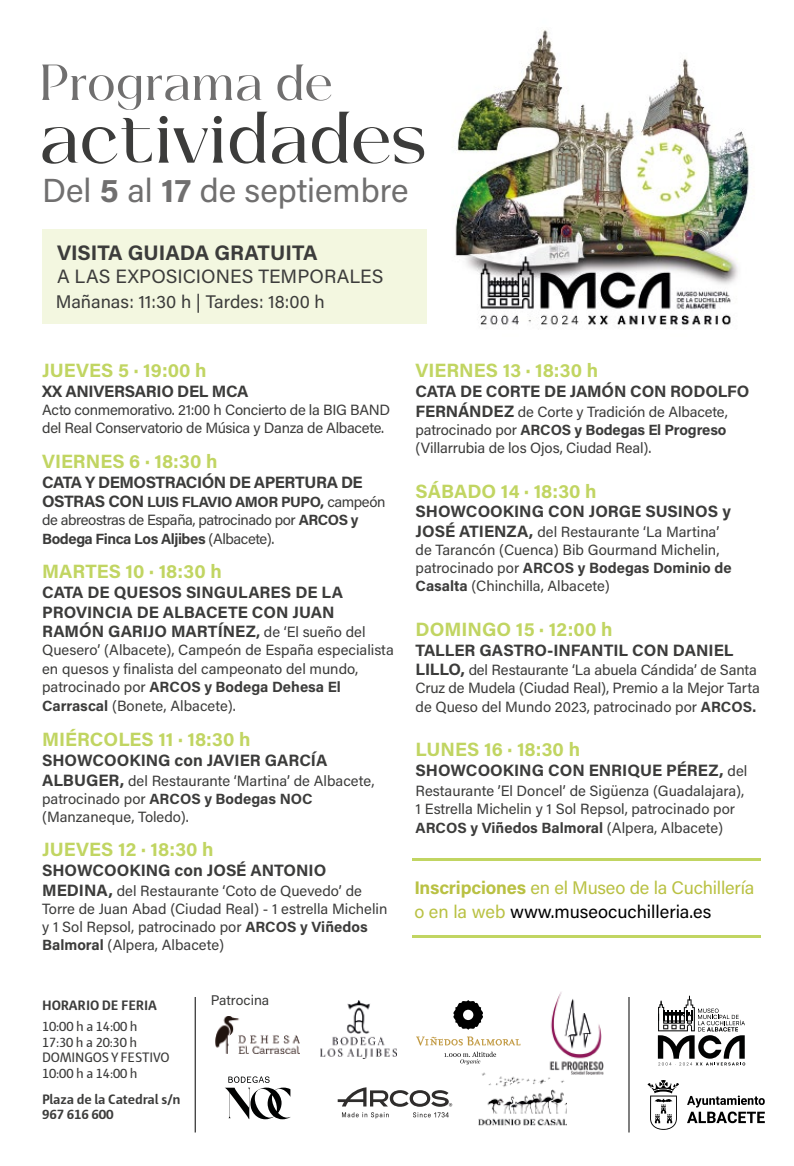
<style>
.page{position:relative;width:794px;height:1166px;background:#fff}
.page>*{position:absolute;margin:0;border:0;box-sizing:border-box;transform-origin:0 0}
.t1{font:33.25px "Acumin Pro";color:#706f6f}
.t2{font:700 21px "Acumin Pro";color:#3c3c3b}
.t3{font:700 19.25px "Acumin Pro";color:#c1d562}
.t4{font:19.25px "Acumin Pro";color:#3c3c3b}
.t5{font:18.2px/24.5px "Acumin Pro";letter-spacing:-.005em;color:#b9c143}
.t6{font:18.2px "Acumin Pro";color:#3c3c3b}
.t7{font:700 16.45px/19.8px "Acumin Pro";color:#3c3c3b}
.t8{font:700 16.45px "Acumin Pro";letter-spacing:-.03em;color:#3c3c3b}
.t9{font:700 16.45px "Acumin Pro";letter-spacing:-.02em;color:#3c3c3b}
.t10{font:14.88px/18px "Acumin Pro";letter-spacing:-.005em;color:#3c3c3b}
.t11{font:14.88px/18px "Acumin Pro";letter-spacing:-.03em;color:#3c3c3b}
.t12{font:700 14.88px "Acumin Pro";color:#3c3c3b}
.t13{font:14px/15.8px "Haptic Pro";letter-spacing:-.01em;color:#3c3c3b}
.t14{font:700 14px/15.8px "Haptic Pro";letter-spacing:-.01em;color:#3c3c3b}
.t15{font:14px "Acumin Pro";letter-spacing:-.005em;color:#3c3c3b}
.s1{font-weight:700}
.s2{font-weight:700;font-size:16.45px}
.s3{font-size:14.88px}
.s4{font-weight:400;font-size:14.88px}
.s5{font-weight:400}
.s6{color:#000}
</style>
<div class="page">
<hr style="left:793px;top:0;width:1px;height:1166px;background:#edf4f4">
<img style="left:420px;top:30px;width:329px;height:295px">
<div style="left:42px;top:229px;width:385px;height:94px;background:#f3f7e0"></div>
<svg style="left:42px;top:64px;width:382px;height:100px"></svg>
<hr style="left:412px;top:858px;width:348px;height:3px;background:#c1d562">
<hr style="left:412px;top:935px;width:348px;height:3px;background:#c1d562">
<svg style="left:658px;top:996px;width:87px;height:69px"></svg>
<svg style="left:647px;top:1080px;width:32px;height:50px"></svg>
<svg style="left:687px;top:1095px;width:78px;height:28px"></svg>
<img style="left:216px;top:1016px;width:83px;height:37px">
<img style="left:320px;top:1000px;width:76px;height:59px">
<svg style="left:225px;top:1076px;width:65px;height:43px"></svg>
<svg style="left:453px;top:1000px;width:30px;height:29px"></svg>
<svg style="left:416px;top:1036px;width:104px;height:9px"></svg>
<svg style="left:444px;top:1052px;width:52px;height:12px"></svg>
<img style="left:549px;top:992px;width:55px;height:82px">
<img style="left:478px;top:1066px;width:88px;height:60px">
<hr style="left:628px;top:997px;width:1px;height:135px;background:#000">
<hr style="left:195px;top:997px;width:1px;height:135px;background:#000">
<svg style="left:338px;top:1087px;width:114px;height:31px"></svg>
<h1 class="t1" style="left:42px;top:167px;width:368px">Del <span class="s1">5</span> al <span class="s1">17</span> de septiembre</h1>
<h2 class="t2" style="left:57px;top:238px;width:262px">VISITA GUIADA GRATUITA</h2>
<p class="t4" style="left:57px;top:263px;width:328px">A LAS EXPOSICIONES TEMPORALES</p>
<p class="t6" style="left:56px;top:289px;width:270px">Mañanas: 11:30 h | Tardes: 18:00 h</p>
<p class="t3" style="left:42px;top:357px;width:166px">JUEVES 5 · 19:00 h</p>
<p class="t9" style="left:42px;top:380px;width:208px">XX ANIVERSARIO DEL MCA</p>
<p class="t10" style="left:42px;top:400px;width:350px">Acto conmemorativo. 21:00 h Concierto de la BIG BAND del Real Conservatorio de Música y Danza de Albacete.</p>
<p class="t3" style="left:42px;top:447px;width:177px">VIERNES 6 · 18:30 h</p>
<p class="t8" style="left:42px;top:470px;width:322px">CATA Y DEMOSTRACIÓN DE APERTURA DE</p>
<p class="t11" style="left:42px;top:492px;width:345px"><span class="s2">OSTRAS CON</span> <span class="s1">LUIS FLAVIO AMOR PUPO,</span> campeón de abreostras de España, patrocinado por <span class="s1">ARCOS y<br>Bodega Finca Los Aljibes</span> (Albacete).</p>
<p class="t3" style="left:42px;top:558px;width:181px">MARTES 10 · 18:30 h</p>
<p class="t7" style="left:42px;top:581px;width:325px">CATA DE QUESOS SINGULARES DE LA<br>PROVINCIA DE ALBACETE CON JUAN<br>RAMÓN GARIJO MARTÍNEZ<span class="s3">,</span> <span class="s4">de ‘El sueño del</span></p>
<p class="t10" style="left:42px;top:641px;width:353px">Quesero’ (Albacete), Campeón de España especialista en quesos y finalista del campeonato del mundo, patrocinado por <span class="s1">ARCOS y Bodega Dehesa El</span></p>
<p class="t10" style="left:42px;top:696px;width:195px"><span class="s1">Carrascal</span> (Bonete, Albacete).</p>
<p class="t3" style="left:42px;top:726px;width:210px">MIÉRCOLES 11 · 18:30 h</p>
<p class="t7" style="left:42px;top:749px;width:287px">SHOWCOOKING con JAVIER GARCÍA</p>
<p class="t10" style="left:42px;top:771px;width:334px"><span class="s2">ALBUGER,</span> del Restaurante ‘Martina’ de Albacete, patrocinado por <span class="s1">ARCOS y Bodegas NOC </span>(Manzaneque, Toledo).</p>
<p class="t3" style="left:42px;top:836px;width:173px">JUEVES 12 · 18:30 h</p>
<p class="t7" style="left:42px;top:860px;width:286px">SHOWCOOKING con JOSÉ ANTONIO</p>
<p class="t10" style="left:42px;top:881px;width:347px"><span class="s2">MEDINA,</span> del Restaurante ‘Coto de Quevedo’ de Torre de Juan Abad (Ciudad Real) - 1 estrella Michelin y 1 Sol Repsol, patrocinado por <span class="s1">ARCOS y Viñedos Balmoral</span> (Alpera, Albacete)</p>
<p class="t14" style="left:42px;top:997px;width:116px">HORARIO DE FERIA</p>
<p class="t13" style="left:42px;top:1018px;width:129px">10:00 h a 14:00 h<br>17:30 h a 20:30 h<br>DOMINGOS Y FESTIVO<br>10:00 h a 14:00 h</p>
<p class="t14" style="left:42px;top:1091px;width:140px">Plaza de la Catedral s/n<br>967 616 600</p>
<p class="t15" style="left:211px;top:990px;width:60px">Patrocina</p>
<p class="t3" style="left:415px;top:357px;width:184px">VIERNES 13 · 18:30 h</p>
<p class="t7" style="left:415px;top:381px;width:335px">CATA DE CORTE DE JAMÓN CON RODOLFO</p>
<p class="t10" style="left:415px;top:402px;width:314px;text-align:justify"><span class="s2">FERNÁNDEZ</span> de Corte y Tradición de Albacete, patrocinado por <span class="s1">ARCOS y Bodegas El Progreso </span>(Villarrubia de los Ojos, Ciudad Real).</p>
<p class="t3" style="left:415px;top:477px;width:183px">SÁBADO 14 · 18:30 h</p>
<p class="t7" style="left:415px;top:501px;width:317px">SHOWCOOKING CON JORGE SUSINOS y</p>
<p class="t10" style="left:415px;top:522px;width:317px"><span class="s2">JOSÉ ATIENZA,</span> del Restaurante ‘La Martina’ de Tarancón (Cuenca) Bib Gourmand Michelin, patrocinado por <span class="s1">ARCOS y Bodegas Dominio de Casalta</span> (Chinchilla, Albacete)</p>
<p class="t3" style="left:415px;top:615px;width:198px">DOMINGO 15 · 12:00 h</p>
<p class="t7" style="left:415px;top:639px;width:319px">TALLER GASTRO-INFANTIL CON DANIEL</p>
<p class="t10" style="left:415px;top:660px;width:346px"><span class="s2">LILLO,</span> del Restaurante ‘La abuela Cándida’ de Santa<br>Cruz de Mudela (Ciudad Real), Premio a la Mejor Tarta de Queso del Mundo 2023, patrocinado por <span class="s1">ARCOS.</span></p>
<p class="t3" style="left:415px;top:736px;width:166px">LUNES 16 · 18:30 h</p>
<p class="t7" style="left:415px;top:759px;width:333px">SHOWCOOKING CON ENRIQUE PÉREZ, <span class="s4">del</span></p>
<p class="t10" style="left:415px;top:781px;width:330px">Restaurante ’El Doncel’ de Sigüenza (Guadalajara),<br>1 Estrella Michelin y 1 Sol Repsol, patrocinado por</p>
<p class="t12" style="left:415px;top:818px;width:309px">ARCOS y Viñedos Balmoral <span class="s5">(Alpera, Albacete)</span></p>
<p class="t5" style="left:414px;top:874px;width:341px"><span class="s1">Inscripciones</span> en el Museo de la Cuchillería o en la web <span class="s6">www.museocuchilleria.es</span></p>
</div>
